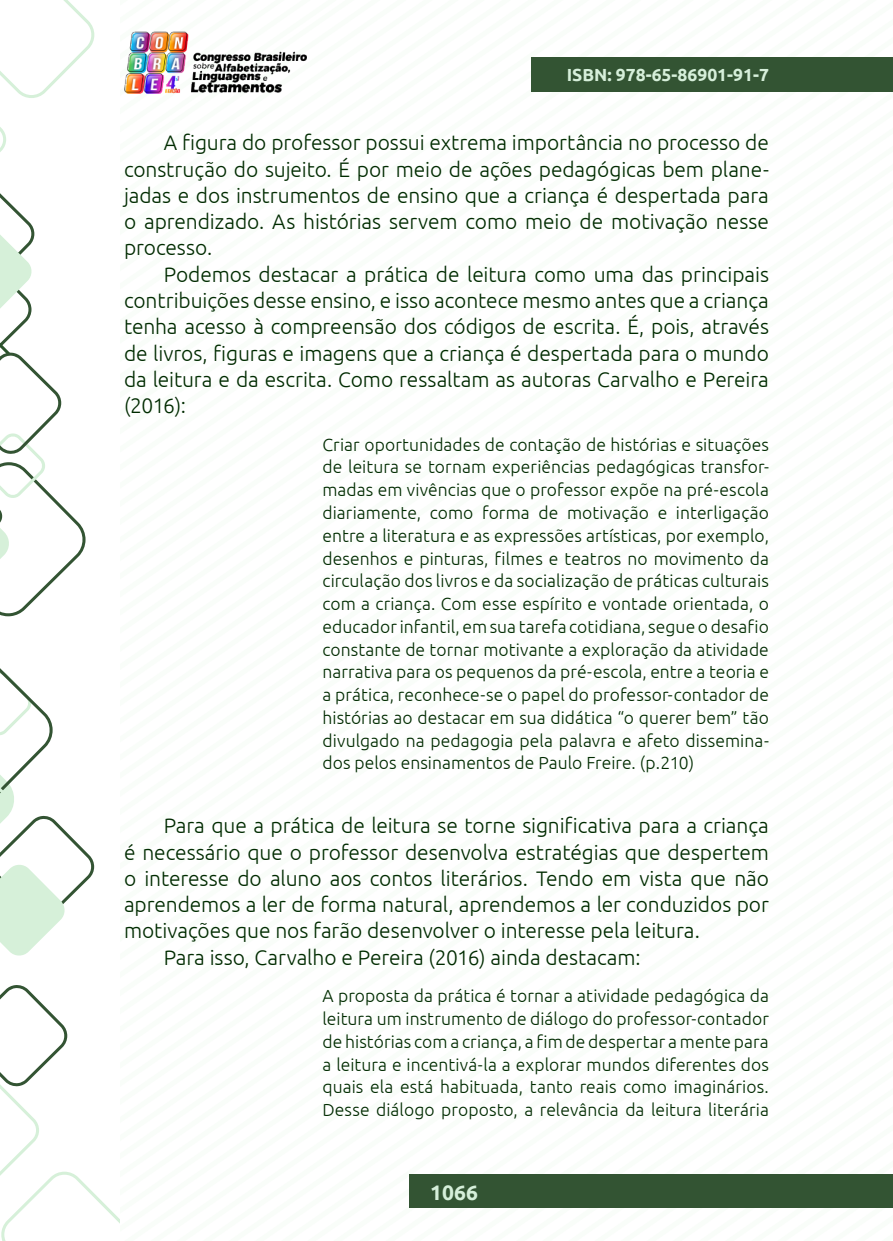
<style>
.page{position:relative;width:893px;height:1241px;background:#fff}
.page>*{position:absolute;margin:0;border:0;box-sizing:border-box;transform-origin:0 0}
._8_CORPO{font:300 21px/26.2px "Ubuntu";letter-spacing:-.005em;color:#002b00;text-align:justify}
.t1{font:700 21px "Ubuntu";color:#d6efda}
._12_CITACAO{font:300 17.5px/22.8px "Ubuntu";letter-spacing:.005em;color:#002b00;text-align:justify}
.t2{font:700 17.5px "Ubuntu";color:#d6efda}
</style>
<div class="page">
<img style="left:124px;top:31px;width:182px;height:62px">
<div style="left:532px;top:57px;width:361px;height:35px;background:#335433"></div>
<div style="left:410px;top:1174px;width:483px;height:33px;background:#335433"></div>
<svg style="left:0;top:985px;width:119px;height:255px"></svg>
<svg style="left:0;top:0;width:94px;height:616px"></svg>
<svg style="left:0;top:668px;width:94px;height:288px"></svg>
<p class="t2" style="left:567px;top:64px;width:204px">ISBN: 978-65-86901-91-7</p>
<p class="_8_CORPO" style="left:124px;top:129px;width:646px;text-indent:40px">A figura do professor possui extrema importância no processo de construção do sujeito. É por meio de ações pedagógicas bem plane&shy;jadas e dos instrumentos de ensino que a criança é despertada para o aprendizado. As histórias servem como meio de motivação nesse processo.</p>
<p class="_8_CORPO" style="left:124px;top:260px;width:646px;text-indent:40px">Podemos destacar a prática de leitura como uma das principais contribuições desse ensino, e isso acontece mesmo antes que a criança tenha acesso à compreensão dos códigos de escrita. É, pois, através de livros, figuras e imagens que a criança é despertada para o mundo da leitura e da escrita. Como ressaltam as autoras Carvalho e Pereira (2016):</p>
<p class="_12_CITACAO" style="left:322px;top:432px;width:448px">Criar oportunidades de contação de histórias e situações de leitura se tornam experiências pedagógicas transfor&shy;madas em vivências que o professor expõe na pré-escola diariamente, como forma de motivação e interligação entre a literatura e as expressões artísticas, por exemplo, desenhos e pinturas, filmes e teatros no movimento da circulação dos livros e da socialização de práticas culturais com a criança. Com esse espírito e vontade orientada, o educador infantil, em sua tarefa cotidiana, segue o desafio constante de tornar motivante a exploração da atividade narrativa para os pequenos da pré-escola, entre a teoria e a prática, reconhece-se o papel do professor-contador de histórias ao destacar em sua didática “o querer bem” tão divulgado na pedagogia pela palavra e afeto dissemina&shy;dos pelos ensinamentos de Paulo Freire. (p.210)</p>
<p class="_8_CORPO" style="left:124px;top:812px;width:646px;text-indent:40px">Para que a prática de leitura se torne significativa para a criança é necessário que o professor desenvolva estratégias que despertem o interesse do aluno aos contos literários. Tendo em vista que não aprendemos a ler de forma natural, aprendemos a ler conduzidos por motivações que nos farão desenvolver o interesse pela leitura.</p>
<p class="_8_CORPO" style="left:164px;top:943px;width:478px">Para isso, Carvalho e Pereira (2016) ainda destacam:</p>
<p class="_12_CITACAO" style="left:322px;top:984px;width:448px">A proposta da prática é tornar a atividade pedagógica da leitura um instrumento de diálogo do professor-contador de histórias com a criança, a fim de despertar a mente para a leitura e incentivá-la a explorar mundos diferentes dos quais ela está habituada, tanto reais como imaginários.<br>Desse diálogo proposto, a relevância da leitura literária</p>
<p class="t1" style="left:430px;top:1178px;width:49px">1066</p>
</div>
